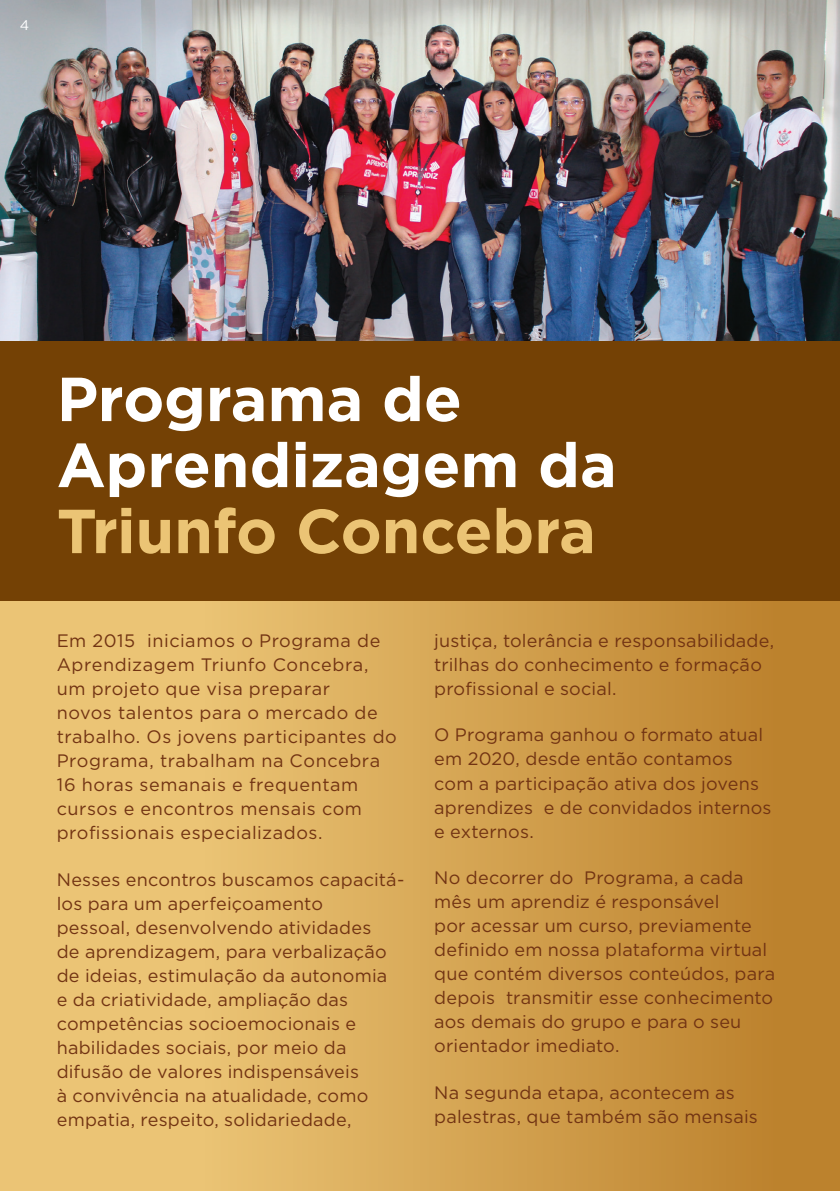
<style>
.page{position:relative;width:840px;height:1191px;background:#fff}
.page>*{position:absolute;margin:0;border:0;box-sizing:border-box;transform-origin:0 0}
.t1{font:700 62px/66px "Gotham";letter-spacing:-.005em;color:#fff}
.t2{font:18px/24px "Gotham";letter-spacing:.015em;color:#723413}
.t3{font:14px "Gotham";color:#fff}
.s1{color:#ebc475}
</style>
<div class="page">
<div style="left:0;top:0;width:839px;height:1191px;background:#ebc475"></div>
<hr style="left:839px;top:0;width:1px;height:1191px;background:#b88521">
<img style="left:0;top:0;width:839px;height:342px">
<div style="left:160px;top:479px;width:679px;height:712px;background:linear-gradient(to right,#edc779,#b87c27)"></div>
<div style="left:0;top:342px;width:839px;height:259px;background:#744105"></div>
<p class="t3" style="left:20px;top:16px;width:11px">4</p>
<p class="t1" style="left:57px;top:366px;width:561px">Programa de<br>Aprendizagem da<br><span class="s1">Triunfo Concebra</span></p>
<p class="t2" style="left:57px;top:628px;width:341px">Em 2015 iniciamos o Programa de<br>Aprendizagem Triunfo Concebra, um projeto que visa preparar<br>novos talentos para o mercado de trabalho. Os jovens participantes do<br>Programa, trabalham na Concebra<br>16 horas semanais e frequentam cursos e encontros mensais com profissionais especializados.</p>
<p class="t2" style="left:57px;top:866px;width:349px">Nesses encontros buscamos capacitá&shy;los para um aperfeiçoamento<br>pessoal, desenvolvendo atividades<br>de aprendizagem, para verbalização de ideias, estimulação da autonomia<br>e da criatividade, ampliação das competências socioemocionais e habilidades sociais, por meio da difusão de valores indispensáveis<br>à convivência na atualidade, como empatia, respeito, solidariedade,</p>
<p class="t2" style="left:434px;top:628px;width:341px">justiça, tolerância e responsabilidade, trilhas do conhecimento e formação profissional e social.</p>
<p class="t2" style="left:434px;top:722px;width:338px">O Programa ganhou o formato atual em 2020, desde então contamos com a participação ativa dos jovens aprendizes e de convidados internos e externos.</p>
<p class="t2" style="left:434px;top:865px;width:342px">No decorrer do Programa, a cada mês um aprendiz é responsável<br>por acessar um curso, previamente definido em nossa plataforma virtual que contém diversos conteúdos, para depois transmitir esse conhecimento aos demais do grupo e para o seu orientador imediato.</p>
<p class="t2" style="left:434px;top:1080px;width:325px">Na segunda etapa, acontecem as palestras, que também são mensais</p>
</div>
